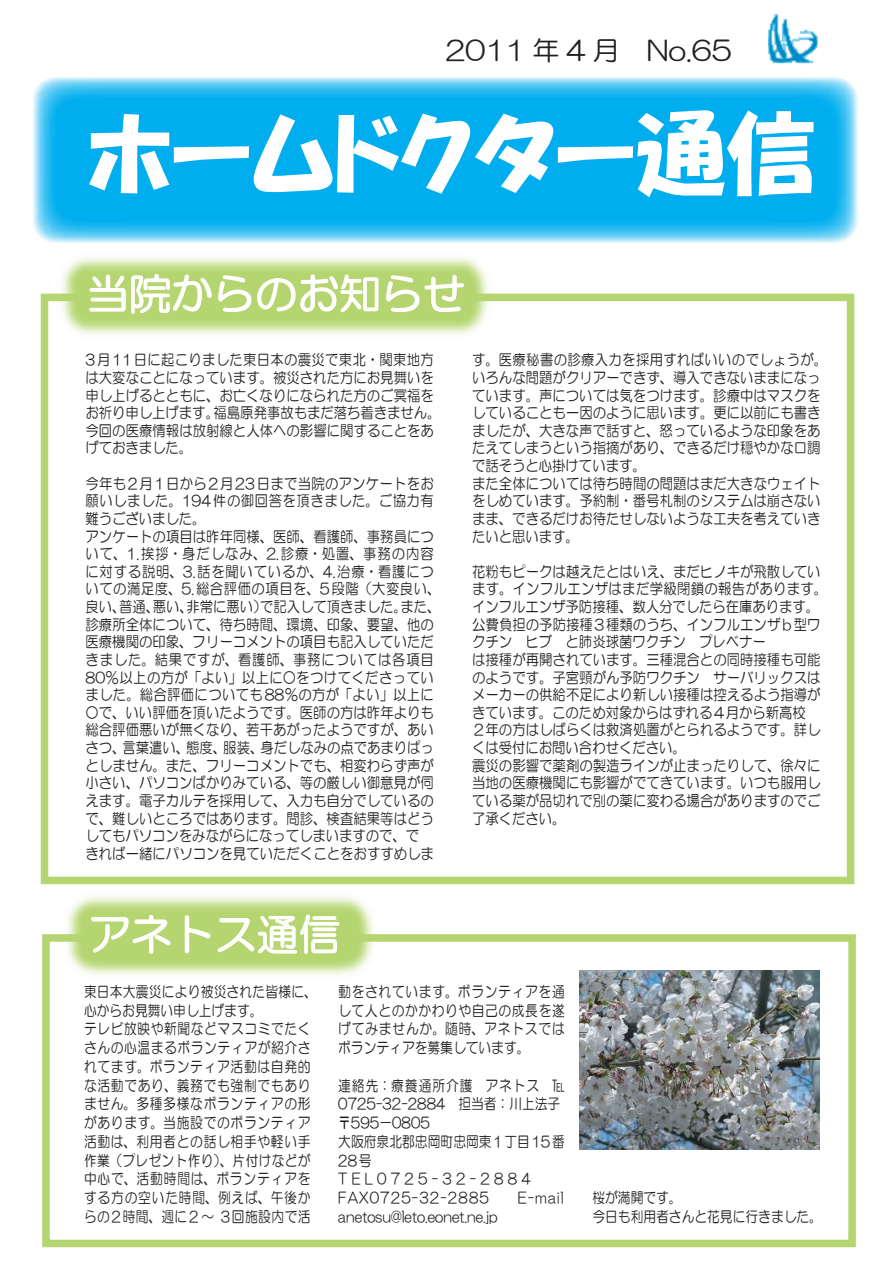
<style>
.page{position:relative;width:893px;height:1263px;background:#fff}
.page>*{position:absolute;margin:0;border:0;box-sizing:border-box;transform-origin:0 0}
.t1{font:90px "HGP Soei Kakupoptai";color:#fff}
.t2{font:42px "HG Maru Gothic MPRO";color:#fff}
.t3{font:27px "HG Maru Gothic MPRO";color:#231f20}
.t4{font:15px/17.5px "HG Maru Gothic MPRO";letter-spacing:.005em;color:#231f20;scale:.89 1}
.t5{font:15px/17.5px "HG Maru Gothic MPRO";letter-spacing:.03em;color:#231f20;scale:.89 1}
.t6{font:15px/18.8px "HG Maru Gothic MPRO";letter-spacing:.055em;color:#231f20;scale:.85 1}
.t7{font:15px/18.8px "HG Maru Gothic MPRO";letter-spacing:.005em;color:#231f20;text-align:justify;scale:.85 1}
</style>
<div class="page">
<svg style="left:33px;top:77px;width:825px;height:165px;background:#16b4f0"></svg>
<div style="left:41px;top:294px;width:813px;height:590px;border:8px solid #b4d56f"></div>
<img style="left:33px;top:208px;width:503px;height:176px">
<img style="left:768px;top:15px;width:50px;height:49px">
<div style="left:42px;top:934px;width:814px;height:313px;border:8px solid #b4d56f"></div>
<img style="left:40px;top:847px;width:380px;height:176px">
<img style="left:579px;top:970px;width:240px;height:180px">
<h3 class="t3" style="left:445px;top:37px;width:288px">2011 年 4 月　No.65</h3>
<h1 class="t1" style="left:87px;top:108px;width:730px">ホームドクター通信</h1>
<h2 class="t2" style="left:87px;top:273px;width:379px">当院からのお知らせ</h2>
<p class="t4" style="left:86px;top:351px;width:400px">3月11日に起こりました東日本の震災で東北・関東地方は大変なことになっています。被災された方にお見舞いを申し上げるとともに、お亡くなりになられた方のご冥福をお祈り申し上げます。福島原発事故もまだ落ち着きません。今回の医療情報は放射線と人体への影響に関することをあげておきました。</p>
<p class="t5" style="left:86px;top:474px;width:400px">今年も2月1日から2月23日まで当院のアンケートをお願いしました。194件の御回答を頂きました。ご協力有難うございました。<br>アンケートの項目は昨年同様、医師、看護師、事務員について、1.挨拶・身だしなみ、2.診療・処置、事務の内容に対する説明、3.話を聞いているか、4.治療・看護についての満足度、5.総合評価の項目を、5段階（大変良い、良い、普通、悪い、非常に悪い）で記入して頂きました。また、診療所全体について、待ち時間、環境、印象、要望、他の医療機関の印象、フリーコメントの項目も記入していただきました。結果ですが、看護師、事務については各項目<br>80％以上の方が「よい」以上に○をつけてくださっていました。総合評価についても88％の方が「よい」以上に</p>
<p class="t4" style="left:86px;top:704px;width:393px">○で、いい評価を頂いたようです。医師の方は昨年よりも総合評価悪いが無くなり、若干あがったようですが、あいさつ、言葉遣い、態度、服装、身だしなみの点であまりぱっとしません。また、フリーコメントでも、相変わらず声が小さい、パソコンばかりみている、等の厳しい御意見が伺えます。電子カルテを採用して、入力も自分でしているので、難しいところではあります。問診、検査結果等はどうしてもパソコンをみながらになってしまいますので、できれば一緒にパソコンを見ていただくことをおすすめしま</p>
<p class="t4" style="left:472px;top:351px;width:400px">す。医療秘書の診療入力を採用すればいいのでしょうが。いろんな問題がクリアーできず、導入できないままになっています。声については気をつけます。診療中はマスクをしていることも一因のように思います。更に以前にも書きましたが、大きな声で話すと、怒っているような印象をあたえてしまうという指摘があり、できるだけ穏やかな口調で話そうと心掛けています。<br>また全体については待ち時間の問題はまだ大きなウェイトをしめています。予約制・番号札制のシステムは崩さないまま、できるだけお待たせしないような工夫を考えていきたいと思います。</p>
<p class="t4" style="left:472px;top:563px;width:400px">花粉もピークは越えたとはいえ、まだヒノキが飛散しています。インフルエンザはまだ学級閉鎖の報告があります。インフルエンザ予防接種、数人分でしたら在庫あります。公費負担の予防接種3種類のうち、インフルエンザｂ型ワクチン　ヒブ　と肺炎球菌ワクチン　プレベナー<br>は接種が再開されています。三種混合との同時接種も可能のようです。子宮頸がん予防ワクチン　サーバリックスはメーカーの供給不足により新しい接種は控えるよう指導がきています。このため対象からはずれる４月から新高校<br>２年の方はしばらくは救済処置がとられるようです。詳しくは受付にお問い合わせください。<br>震災の影響で薬剤の製造ラインが止まったりして、徐々に当地の医療機関にも影響がでてきています。いつも服用している薬が品切れで別の薬に変わる場合がありますのでご了承ください。</p>
<h2 class="t2" style="left:88px;top:913px;width:253px">アネトス通信</h2>
<p class="t6" style="left:84px;top:982px;width:276px">東日本大震災により被災された皆様に、心からお見舞い申し上げます。<br>テレビ放映や新聞などマスコミでたくさんの心温まるボランティアが紹介されてます。ボランティア活動は自発的な活動であり、義務でも強制でもありません。多種多様なボランティアの形があります。当施設でのボランティア活動は、利用者との話し相手や軽い手作業（プレゼント作り）、片付けなどが中心で、活動時間は、ボランティアをする方の空いた時間、例えば、午後からの2時間、週に2 ～ 3回施設内で活</p>
<p class="t7" style="left:338px;top:982px;width:268px">動をされています。ボランティアを通して人とのかかわりや自己の成長を遂げてみませんか。随時、アネトスではボランティアを募集しています。</p>
<p class="t7" style="left:338px;top:1076px;width:268px;text-align:left">連絡先：療養通所介護　アネトス　℡<br>0725-32-2884　担当者：川上法子〒595－0805<br>大阪府泉北郡忠岡町忠岡東1丁目15番</p>
<p class="t7" style="left:338px;top:1169px;width:268px">TEL0725-32-2884　　FAX0725-32-2885　　E-mail anetosu@leto.eonet.ne.jp</p>
<p class="t7" style="left:592px;top:1188px;width:271px">桜が満開です。<br>今日も利用者さんと花見に行きました。</p>
</div>
